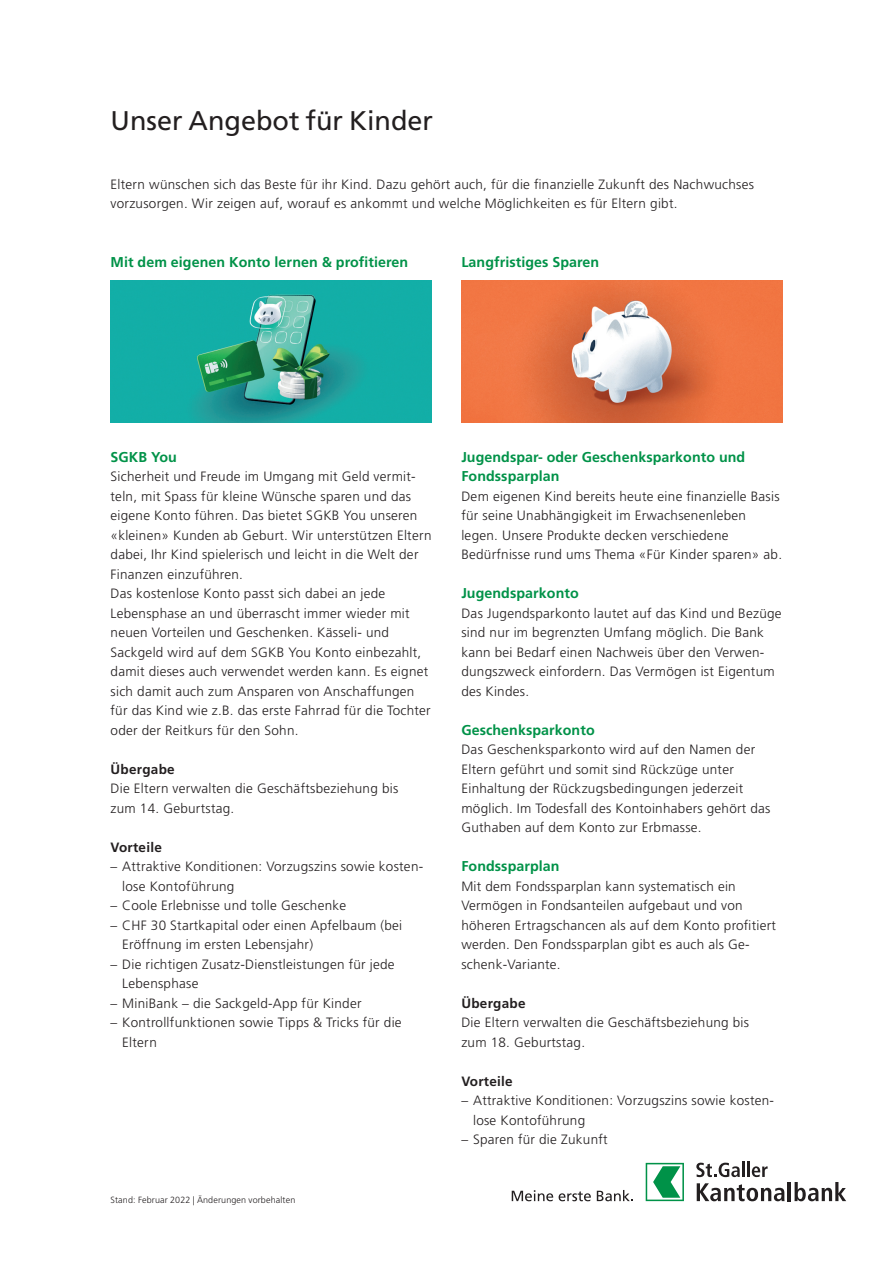
<style>
.page{position:relative;width:893px;height:1263px;background:#fff}
.page>*{position:absolute;margin:0;border:0;box-sizing:border-box;transform-origin:0 0}
.t1{font:27px "Frutiger LT Std";color:#231f20}
.t2{font:700 14.25px/19.5px "Frutiger LT Std";letter-spacing:.005em;color:#009248}
.t3{font:300 13.5px/19.5px "Frutiger LT Std";letter-spacing:.02em;color:#231f20}
.t4{font:700 13.5px "Frutiger LT Std";letter-spacing:.02em;color:#231f20}
.t5{font:300 9px "Frutiger LT Std";letter-spacing:.015em;color:#231f20}
</style>
<div class="page">
<svg style="left:512px;top:1190px;width:41px;height:11px"></svg>
<svg style="left:559px;top:1191px;width:32px;height:10px"></svg>
<svg style="left:597px;top:1190px;width:36px;height:11px"></svg>
<svg style="left:646px;top:1163px;width:38px;height:38px"></svg>
<svg style="left:696px;top:1162px;width:48px;height:15px"></svg>
<hr style="left:747px;top:1162px;width:3px;height:15px;background:#231f20">
<svg style="left:752px;top:1166px;width:16px;height:11px"></svg>
<svg style="left:697px;top:1183px;width:87px;height:18px"></svg>
<hr style="left:788px;top:1182px;width:3px;height:19px;background:#231f20">
<svg style="left:794px;top:1182px;width:52px;height:19px"></svg>
<img style="left:461px;top:281px;width:321px;height:142px">
<img style="left:111px;top:281px;width:321px;height:142px">
<h1 class="t1" style="left:111px;top:105px;width:324px">Unser Angebot für Kinder</h1>
<p class="t3" style="left:111px;top:174px;width:645px">Eltern wünschen sich das Beste für ihr Kind. Dazu gehört auch, für die finanzielle Zukunft des Nachwuchses vorzusorgen. Wir zeigen auf, worauf es ankommt und welche Möglichkeiten es für Eltern gibt.</p>
<p class="t2" style="left:111px;top:252px;width:299px">Mit dem eigenen Konto lernen &amp; profitieren</p>
<p class="t2" style="left:461px;top:252px;width:139px">Langfristiges Sparen</p>
<p class="t2" style="left:111px;top:447px;width:68px">SGKB You</p>
<p class="t3" style="left:111px;top:467px;width:323px">Sicherheit und Freude im Umgang mit Geld vermit&shy;teln, mit Spass für kleine Wünsche sparen und das eigene Konto führen. Das bietet SGKB You unseren «kleinen» Kunden ab Geburt. Wir unterstützen Eltern dabei, Ihr Kind spielerisch und leicht in die Welt der Finanzen einzuführen.<br>Das kostenlose Konto passt sich dabei an jede Lebensphase an und überrascht immer wieder mit neuen Vorteilen und Geschenken. Kässeli- und Sackgeld wird auf dem SGKB You Konto einbezahlt, damit dieses auch verwendet werden kann. Es eignet sich damit auch zum Ansparen von Anschaffungen für das Kind wie z.B. das erste Fahrrad für die Tochter oder der Reitkurs für den Sohn.</p>
<p class="t4" style="left:111px;top:761px;width:66px">Übergabe</p>
<p class="t3" style="left:111px;top:779px;width:289px">Die Eltern verwalten die Geschäftsbeziehung bis zum 14. Geburtstag.</p>
<p class="t4" style="left:111px;top:839px;width:53px">Vorteile</p>
<p class="t3" style="left:122px;top:857px;width:302px;text-indent:-12px">– Attraktive Konditionen: Vorzugszins sowie kosten&shy;lose Kontoführung</p>
<p class="t3" style="left:111px;top:896px;width:237px">– Coole Erlebnisse und tolle Geschenke</p>
<p class="t3" style="left:122px;top:915px;width:282px;text-indent:-12px">– CHF 30 Startkapital oder einen Apfelbaum (bei<br>Eröffnung im ersten Lebensjahr)</p>
<p class="t3" style="left:122px;top:954px;width:274px;text-indent:-12px">– Die richtigen Zusatz-Dienstleistungen für jede<br>Lebensphase</p>
<p class="t3" style="left:111px;top:993px;width:253px">– MiniBank – die Sackgeld-App für Kinder</p>
<p class="t3" style="left:122px;top:1013px;width:281px;text-indent:-12px">– Kontrollfunktionen sowie Tipps &amp; Tricks für die<br>Eltern</p>
<p class="t5" style="left:111px;top:1195px;width:186px">Stand: Februar 2022 | Änderungen vorbehalten</p>
<p class="t2" style="left:461px;top:447px;width:285px">Jugendspar- oder Geschenksparkonto und<br>Fondssparplan</p>
<p class="t3" style="left:461px;top:486px;width:322px">Dem eigenen Kind bereits heute eine finanzielle Basis für seine Unabhängigkeit im Erwachsenenleben legen. Unsere Produkte decken verschiedene Bedürfnisse rund ums Thema «Für Kinder sparen» ab.</p>
<p class="t2" style="left:461px;top:583px;width:119px">Jugendsparkonto</p>
<p class="t3" style="left:461px;top:603px;width:322px">Das Jugendsparkonto lautet auf das Kind und Bezüge sind nur im begrenzten Umfang möglich. Die Bank kann bei Bedarf einen Nachweis über den Verwen&shy;dungszweck einfordern. Das Vermögen ist Eigentum des Kindes.</p>
<p class="t2" style="left:461px;top:720px;width:135px">Geschenksparkonto</p>
<p class="t3" style="left:461px;top:740px;width:311px">Das Geschenksparkonto wird auf den Namen der Eltern geführt und somit sind Rückzüge unter Einhaltung der Rückzugsbedingungen jederzeit möglich. Im Todesfall des Kontoinhabers gehört das Guthaben auf dem Konto zur Erbmasse.</p>
<p class="t2" style="left:461px;top:856px;width:100px">Fondssparplan</p>
<p class="t3" style="left:461px;top:876px;width:316px">Mit dem Fondssparplan kann systematisch ein Vermögen in Fondsanteilen aufgebaut und von höheren Ertragschancen als auf dem Konto profitiert werden. Den Fondssparplan gibt es auch als Ge&shy;schenk-Variante.</p>
<p class="t4" style="left:461px;top:995px;width:66px">Übergabe</p>
<p class="t3" style="left:461px;top:1013px;width:289px">Die Eltern verwalten die Geschäftsbeziehung bis zum 18. Geburtstag.</p>
<p class="t4" style="left:461px;top:1073px;width:53px">Vorteile</p>
<p class="t3" style="left:473px;top:1091px;width:302px;text-indent:-12px">– Attraktive Konditionen: Vorzugszins sowie kosten&shy;lose Kontoführung</p>
<p class="t3" style="left:461px;top:1130px;width:148px">– Sparen für die Zukunft</p>
</div>
